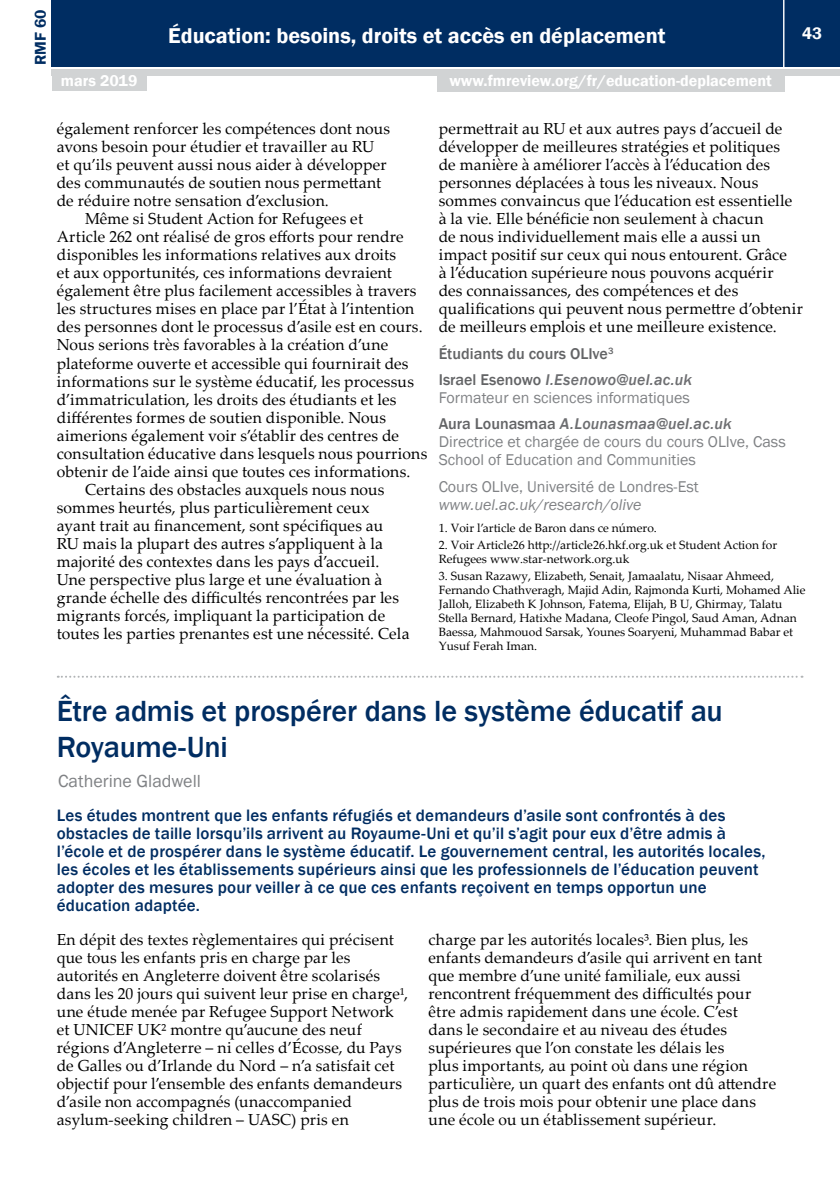
<style>
.page{position:relative;width:840px;height:1191px;background:#fff}
.page>*{position:absolute;margin:0;border:0;box-sizing:border-box;transform-origin:0 0}
.t1{font:500 30px/36px "Franklin Gothic";letter-spacing:-.005em;color:#002d62}
.t2{font:600 22px "Franklin Gothic";color:#fff}
.t3{font:18px "Franklin Gothic";color:#808285}
.t4{font:500 17px/18px "Franklin Gothic";letter-spacing:.01em;color:#002d62}
.t5{font:600 17px "Franklin Gothic";color:#fff}
.t6{font:16px/18px "Palatino Linotype";letter-spacing:.01em;color:#000}
.t7{font:16px/26px "Franklin Gothic";color:#808285}
.t8{font:500 16px/26px "Franklin Gothic";color:#636466}
.t9{font:600 16px "Franklin Gothic";color:#fff}
.t10{font:italic 16px "Franklin Gothic";color:#808285}
.t11{font:600 16px "Franklin Gothic";color:#002d62}
.t12{font:12px/14px "Palatino Linotype";color:#000}
.s1{font-style:italic;color:#6d6e71}
.s2{font-weight:500;color:#636466}
.s3{font-weight:500;font-style:italic;color:#6d6e71}
</style>
<div class="page">
<div style="left:52px;top:0;width:787px;height:66px;background:#002d62"></div>
<div style="left:52px;top:69px;width:787px;height:6px;background:#d1d3d4"></div>
<hr style="left:782px;top:0;width:2px;height:68px;background:#fff">
<div style="left:52px;top:73px;width:94px;height:18px;background:#d1d3d4"></div>
<div style="left:436px;top:74px;width:348px;height:18px;background:#d1d3d4"></div>
<svg style="left:58px;top:675px;width:744px;height:2px"></svg>
<p class="t11" style="left:31px;top:65px;width:57px;rotate:-90deg">RMF 60</p>
<h2 class="t2" style="left:168px;top:22px;width:498px">Éducation: besoins, droits et accès en déplacement</h2>
<p class="t5" style="left:801px;top:23px;width:21px">43</p>
<p class="t9" style="left:61px;top:71px;width:78px">mars 2019</p>
<p class="t9" style="left:449px;top:71px;width:324px">www.fmreview.org/fr/education-deplacement</p>
<p class="t6" style="left:57px;top:119px;width:335px">également renforcer les compétences dont nous</p>
<p class="t6" style="left:57px;top:137px;width:319px">avons besoin pour étudier et travailler au RU</p>
<p class="t6" style="left:57px;top:155px;width:331px">et qu’ils peuvent aussi nous aider à développer</p>
<p class="t6" style="left:57px;top:173px;width:326px">des communautés de soutien nous permettant</p>
<p class="t6" style="left:57px;top:191px;width:273px">de réduire notre sensation d’exclusion.</p>
<p class="t6" style="left:85px;top:209px;width:279px">Même si Student Action for Refugees et</p>
<p class="t6" style="left:57px;top:227px;width:348px">Article 262 ont réalisé de gros efforts pour rendre</p>
<p class="t6" style="left:57px;top:245px;width:341px">disponibles les informations relatives aux droits</p>
<p class="t6" style="left:57px;top:263px;width:336px">et aux opportunités, ces informations devraient</p>
<p class="t6" style="left:57px;top:281px;width:361px">également être plus facilement accessibles à travers</p>
<p class="t6" style="left:57px;top:299px;width:359px">les structures mises en place par l’État à l’intention</p>
<p class="t6" style="left:57px;top:317px;width:367px">des personnes dont le processus d’asile est en cours.</p>
<p class="t6" style="left:57px;top:335px;width:333px">Nous serions très favorables à la création d’une</p>
<p class="t6" style="left:57px;top:353px;width:353px">plateforme ouverte et accessible qui fournirait des</p>
<p class="t6" style="left:57px;top:371px;width:358px">informations sur le système éducatif, les processus</p>
<p class="t6" style="left:57px;top:389px;width:341px">d’immatriculation, les droits des étudiants et les</p>
<p class="t6" style="left:57px;top:407px;width:331px">différentes formes de soutien disponible. Nous</p>
<p class="t6" style="left:57px;top:425px;width:343px">aimerions également voir s’établir des centres de</p>
<p class="t6" style="left:57px;top:443px;width:372px">consultation éducative dans lesquels nous pourrions</p>
<p class="t6" style="left:57px;top:461px;width:355px">obtenir de l’aide ainsi que toutes ces informations.</p>
<p class="t6" style="left:85px;top:479px;width:301px">Certains des obstacles auxquels nous nous</p>
<p class="t6" style="left:57px;top:497px;width:314px">sommes heurtés, plus particulièrement ceux</p>
<p class="t6" style="left:57px;top:515px;width:328px">ayant trait au financement, sont spécifiques au</p>
<p class="t6" style="left:57px;top:533px;width:327px">RU mais la plupart des autres s’appliquent à la</p>
<p class="t6" style="left:57px;top:551px;width:324px">majorité des contextes dans les pays d’accueil.</p>
<p class="t6" style="left:57px;top:569px;width:327px">Une perspective plus large et une évaluation à</p>
<p class="t6" style="left:57px;top:587px;width:343px">grande échelle des difficultés rencontrées par les</p>
<p class="t6" style="left:57px;top:605px;width:330px">migrants forcés, impliquant la participation de</p>
<p class="t6" style="left:57px;top:623px;width:354px">toutes les parties prenantes est une nécessité. Cela</p>
<p class="t6" style="left:438px;top:119px;width:365px">permettrait au RU et aux autres pays d’accueil de développer de meilleures stratégies et politiques<br>de manière à améliorer l’accès à l’éducation des personnes déplacées à tous les niveaux. Nous sommes convaincus que l’éducation est essentielle à la vie. Elle bénéficie non seulement à chacun<br>de nous individuellement mais elle a aussi un impact positif sur ceux qui nous entourent. Grâce<br>à l’éducation supérieure nous pouvons acquérir<br>des connaissances, des compétences et des qualifications qui peuvent nous permettre d’obtenir de meilleurs emplois et une meilleure existence.</p>
<p class="t8" style="left:438px;top:341px;width:255px">Étudiants du cours OLIve<sup>3<br></sup>Israel Esenowo <span class="s1">I.Esenowo@uel.ac.uk</span></p>
<p class="t7" style="left:438px;top:385px;width:294px">Formateur en sciences informatiques<br><span class="s2">Aura Lounasmaa</span> <span class="s3">A.Lounasmaa@uel.ac.uk</span></p>
<p class="t7" style="left:438px;top:433px;width:348px;line-height:18px">Directrice et chargée de cours du cours OLIve, Cass<br>School of Education and Communities</p>
<p class="t7" style="left:438px;top:473px;width:261px">Cours OLIve, Université de Londres-Est</p>
<p class="t10" style="left:438px;top:494px;width:204px">www.uel.ac.uk/research/olive</p>
<p class="t12" style="left:438px;top:521px;width:219px">1. Voir l’article de Baron dans ce número.</p>
<p class="t12" style="left:438px;top:537px;width:340px">2. Voir Article26 http://article26.hkf.org.uk et Student Action for<br>Refugees www.star-network.org.uk</p>
<p class="t12" style="left:438px;top:568px;width:368px">3. Susan Razawy, Elizabeth, Senait, Jamaalatu, Nisaar Ahmeed, Fernando Chathveragh, Majid Adin, Rajmonda Kurti, Mohamed Alie Jalloh, Elizabeth K Johnson, Fatema, Elijah, B U, Ghirmay, Talatu Stella Bernard, Hatixhe Madana, Cleofe Pingol, Saud Aman, Adnan Baessa, Mahmouod Sarsak, Younes Soaryeni, Muhammad Babar et Yusuf Ferah Iman.</p>
<h1 class="t1" style="left:57px;top:693px;width:667px">Être admis et prospérer dans le système éducatif au<br>Royaume-Uni</h1>
<p class="t3" style="left:58px;top:769px;width:144px">Catherine Gladwell</p>
<p class="t4" style="left:57px;top:806px;width:710px">Les études montrent que les enfants réfugiés et demandeurs d’asile sont confrontés à des obstacles de taille lorsqu’ils arrivent au Royaume-Uni et qu’il s’agit pour eux d’être admis à l’école et de prospérer dans le système éducatif. Le gouvernement central, les autorités locales, les écoles et les établissements supérieurs ainsi que les professionnels de l’éducation peuvent adopter des mesures pour veiller à ce que ces enfants reçoivent en temps opportun une éducation adaptée.</p>
<p class="t6" style="left:57px;top:929px;width:352px">En dépit des textes règlementaires qui précisent que tous les enfants pris en charge par les autorités en Angleterre doivent être scolarisés dans les 20 jours qui suivent leur prise en charge¹, une étude menée par Refugee Support Network et UNICEF UK² montre qu’aucune des neuf régions d’Angleterre – ni celles d’Écosse, du Pays de Galles ou d’Irlande du Nord – n’a satisfait cet objectif pour l’ensemble des enfants demandeurs d’asile non accompagnés (unaccompanied asylum-seeking children – UASC) pris en</p>
<p class="t6" style="left:428px;top:929px;width:349px">charge par les autorités locales³. Bien plus, les enfants demandeurs d’asile qui arrivent en tant que membre d’une unité familiale, eux aussi rencontrent fréquemment des difficultés pour être admis rapidement dans une école. C’est<br>dans le secondaire et au niveau des études supérieures que l’on constate les délais les<br>plus importants, au point où dans une région particulière, un quart des enfants ont dû attendre plus de trois mois pour obtenir une place dans une école ou un établissement supérieur.</p>
</div>
